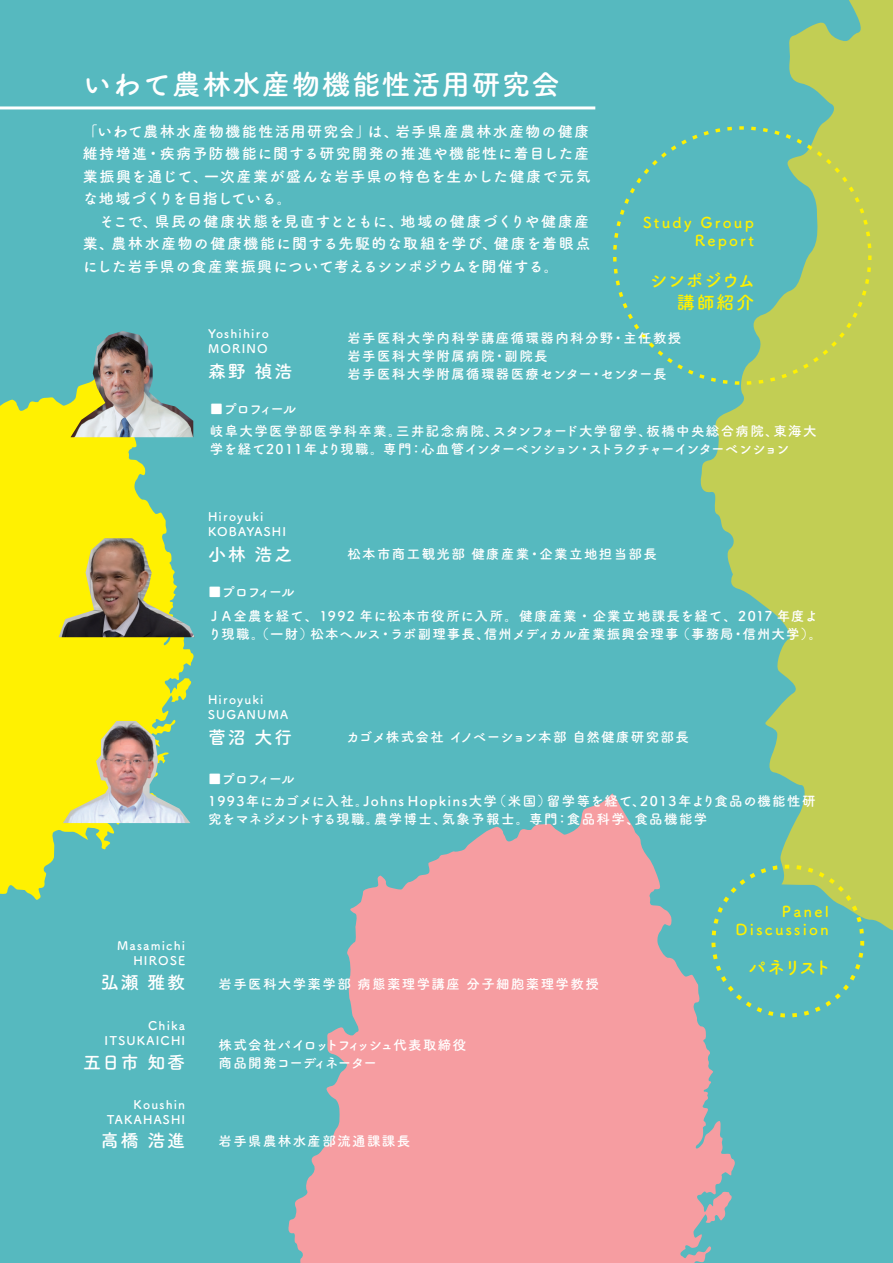
<style>
.page{position:relative;width:893px;height:1263px;background:#56b9bf}
.page>*{position:absolute;margin:0;border:0;box-sizing:border-box;transform-origin:0 0}
.t1{font:700 28.5px "Tsuku A Rd Gothic";letter-spacing:.05em;color:#fff}
.t2{font:700 18px "Tsuku A Rd Gothic";letter-spacing:.1em;color:#fff}
.t3{font:700 18px/22.5px "Tsuku A Rd Gothic";letter-spacing:.01em;color:#fff101;text-align:right}
.t4{font:700 15px/22.5px "Tsuku A Rd Gothic";letter-spacing:.07em;color:#fff}
.t5{font:700 15px/18px "Tsuku A Rd Gothic";letter-spacing:.15em;color:#fff101;text-align:right}
.t6{font:700 13.5px/22.5px "Tsuku A Rd Gothic";letter-spacing:.1em;color:#fff}
.t7{font:700 13.5px/18px "Tsuku A Rd Gothic";letter-spacing:-.01em;color:#fff}
.t8{font:700 13.5px/24px "Tsuku A Rd Gothic";letter-spacing:.065em;color:#fff}
.t9{font:700 13.5px "Tsuku A Rd Gothic";letter-spacing:.07em;color:#fff}
.t10{font:700 13.5px "Tsuku A Rd Gothic";letter-spacing:.05em;color:#fff}
.t11{font:700 12px/15px "Tsuku A Rd Gothic";letter-spacing:.1em;color:#fff}
</style>
<div class="page">
<svg style="left:288px;top:793px;width:447px;height:470px;fill:#f69da1"></svg>
<svg style="left:700px;top:0;width:193px;height:1083px;fill:#c2ce54"></svg>
<svg style="left:0;top:397px;width:194px;height:503px;fill:#fff101"></svg>
<hr style="left:0;top:106px;width:595px;height:3px;background:#fff">
<div style="left:711px;top:865px;width:153px;height:152px;border:4px dashed #fff101;border-radius:50%"></div>
<img style="left:71px;top:331px;width:122px;height:106px">
<img style="left:59px;top:538px;width:136px;height:99px">
<img style="left:63px;top:721px;width:127px;height:102px">
<h1 class="t1" style="left:83px;top:62px;width:479px">いわて農林水産物機能性活用研究会</h1>
<p class="t4" style="left:83px;top:119px;width:509px">「いわて農林水産物機能性活用研究会」は、岩手県産農林水産物の健康維持増進・疾病予防機能に関する研究開発の推進や機能性に着目した産業振興を通じて、一次産業が盛んな岩手県の特色を生かした健康で元気な地域づくりを目指している。<br>　そこで、県民の健康状態を見直すとともに、地域の健康づくりや健康産業、農林水産物の健康機能に関する先駆的な取組を学び、健康を着眼点にした岩手県の食産業振興について考えるシンポジウムを開催する。</p>
<p class="t5" style="left:643px;top:212px;width:112px">Study Group<br>Report</p>
<h2 class="t3" style="left:649px;top:268px;width:108px">シンポジウム講師紹介</h2>
<p class="t11" style="left:208px;top:325px;width:62px">Yoshihiro<br>MORINO</p>
<p class="t6" style="left:347px;top:328px;width:335px;line-height:18px">岩手医科大学内科学講座循環器内科分野・主任教授岩手医科大学附属病院・副院長</p>
<h2 class="t2" style="left:208px;top:358px;width:86px">森野 禎浩</h2>
<p class="t6" style="left:347px;top:361px;width:321px">岩手医科大学附属循環器医療センター・センター長</p>
<p class="t6" style="left:210px;top:396px;width:608px">■プロフィール<br>岐阜大学医学部医学科卒業。三井記念病院、スタンフォード大学留学、板橋中央総合病院、東海大</p>
<p class="t7" style="left:210px;top:439px;width:581px">学を経て2011年より現職。専門：心血管インターベンション・ストラクチャーインターベンション</p>
<p class="t11" style="left:208px;top:508px;width:80px">Hiroyuki<br>KOBAYASHI</p>
<h2 class="t2" style="left:208px;top:540px;width:86px">小林 浩之</h2>
<p class="t8" style="left:208px;top:579px;width:612px">■プロフィール<br>ＪＡ全農を経て、1992 年に松本市役所に入所。健康産業・企業立地課長を経て、2017 年度よ</p>
<p class="t9" style="left:208px;top:623px;width:616px">り現職。（一財）松本ヘルス・ラボ副理事長、信州メディカル産業振興会理事（事務局・信州大学）。</p>
<p class="t6" style="left:347px;top:542px;width:311px">松本市商工観光部 健康産業・企業立地担当部長</p>
<p class="t11" style="left:208px;top:691px;width:82px">Hiroyuki<br>SUGANUMA</p>
<h2 class="t2" style="left:208px;top:723px;width:86px">菅沼 大行</h2>
<p class="t6" style="left:208px;top:767px;width:609px">■プロフィール<br>1993年にカゴメに入社。Johns Hopkins大学（米国）留学等を経て、2013年より食品の機能性研</p>
<p class="t6" style="left:208px;top:807px;width:501px">究をマネジメントする現職。農学博士、気象予報士。専門：食品科学、食品機能学</p>
<p class="t10" style="left:347px;top:727px;width:344px">カゴメ株式会社 イノベーション本部 自然健康研究部長</p>
<p class="t11" style="left:117px;top:937px;width:70px;text-align:right">Masamichi<br>HIROSE</p>
<h2 class="t2" style="left:101px;top:968px;width:86px">弘瀬 雅教</h2>
<p class="t6" style="left:219px;top:971px;width:382px">岩手医科大学薬学部 病態薬理学講座 分子細胞薬理学教授</p>
<p class="t11" style="left:105px;top:1017px;width:82px;text-align:right">Chika<br>ITSUKAICHI</p>
<h2 class="t2" style="left:83px;top:1048px;width:103px">五日市 知香</h2>
<p class="t7" style="left:219px;top:1035px;width:249px">株式会社パイロットフィッシュ代表取締役商品開発コーディネーター</p>
<p class="t11" style="left:107px;top:1096px;width:80px;text-align:right">Koushin<br>TAKAHASHI</p>
<h2 class="t2" style="left:101px;top:1126px;width:86px">高橋 浩進</h2>
<p class="t6" style="left:219px;top:1129px;width:193px">岩手県農林水産部流通課課長</p>
<p class="t5" style="left:736px;top:901px;width:95px">Panel<br>Discussion</p>
<h2 class="t3" style="left:748px;top:954px;width:85px">パネリスト</h2>
</div>
